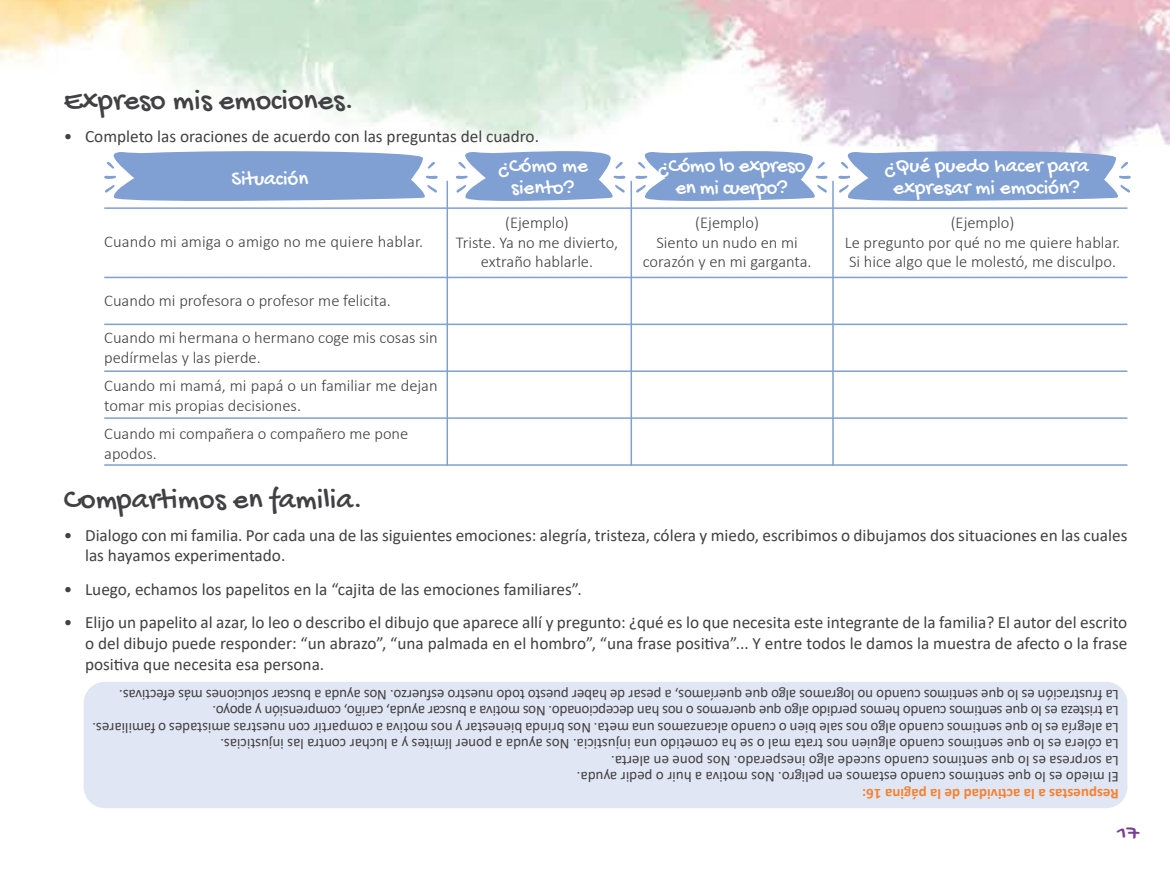
<style>
.page{position:relative;width:1170px;height:872px;background:#fff}
.page>*{position:absolute;margin:0;border:0;box-sizing:border-box;transform-origin:0 0}
.t1{font:30px "Gochi Hand";color:#414042}
.t2{font:21px/22.5px "Gochi Hand";color:#fff;text-align:center}
.t3{font:21px/22.5px "Gochi Hand";letter-spacing:-.02em;color:#fff;text-align:center}
.t4{font:21px "Gochi Hand";color:#764098;scale:1.14 1}
.t5{font:17.25px/20.7px "Calibri";color:#414042}
.t6{font:300 16.5px/19.8px "Calibri";color:#414042}
.t7{font:15px/16.5px "Calibri";color:#414042}
.t8{font:700 15px "Calibri";color:#f58232}
</style>
<div class="page">
<img style="left:0;top:0;width:1169px;height:808px">
<div style="left:84px;top:682px;width:1043px;height:126px;background:#e1e6f4;border-radius:21px"></div>
<hr style="left:104px;top:207px;width:1023px;height:2px;background:#80a0d3">
<hr style="left:104px;top:277px;width:1023px;height:1px;background:#80a0d3">
<hr style="left:104px;top:323px;width:1023px;height:2px;background:#80a0d3">
<hr style="left:104px;top:370px;width:1023px;height:2px;background:#80a0d3">
<hr style="left:104px;top:417px;width:1023px;height:2px;background:#80a0d3">
<hr style="left:104px;top:464px;width:1023px;height:2px;background:#80a0d3">
<hr style="left:832px;top:181px;width:1px;height:285px;background:#80a0d3">
<hr style="left:630px;top:181px;width:2px;height:285px;background:#80a0d3">
<hr style="left:446px;top:181px;width:2px;height:285px;background:#80a0d3">
<svg style="left:104px;top:150px;width:334px;height:54px"></svg>
<svg style="left:838px;top:150px;width:292px;height:54px"></svg>
<svg style="left:455px;top:150px;width:170px;height:54px"></svg>
<svg style="left:635px;top:150px;width:192px;height:54px"></svg>
<h1 class="t1" style="left:64px;top:88px;width:291px">Expreso mis emociones.</h1>
<p class="t5" style="left:64px;top:127px;width:476px">• Completo las oraciones de acuerdo con las preguntas del cuadro.</p>
<h2 class="t2" style="left:231px;top:168px;width:78px">Situación</h2>
<h2 class="t2" style="left:497px;top:156px;width:92px">¿Cómo me siento?</h2>
<h2 class="t3" style="left:657px;top:156px;width:149px">¿Cómo lo expreso en mi cuerpo?</h2>
<h2 class="t2" style="left:884px;top:156px;width:206px">¿Qué puedo hacer para expresar mi emoción?</h2>
<p class="t6" style="left:104px;top:232px;width:320px">Cuando mi amiga o amigo no me quiere hablar.</p>
<p class="t6" style="left:104px;top:291px;width:288px">Cuando mi profesora o profesor me felicita.</p>
<p class="t6" style="left:104px;top:328px;width:335px">Cuando mi hermana o hermano coge mis cosas sin pedírmelas y las pierde.</p>
<p class="t6" style="left:104px;top:376px;width:335px">Cuando mi mamá, mi papá o un familiar me dejan tomar mis propias decisiones.</p>
<p class="t6" style="left:104px;top:424px;width:305px">Cuando mi compañera o compañero me pone apodos.</p>
<p class="t6" style="left:456px;top:212px;width:164px;text-align:center">(Ejemplo)<br>Triste. Ya no me divierto, extraño hablarle.</p>
<p class="t6" style="left:642px;top:212px;width:170px;text-align:center">(Ejemplo)<br>Siento un nudo en mi corazón y en mi garganta.</p>
<p class="t6" style="left:844px;top:212px;width:277px;text-align:center">(Ejemplo)<br>Le pregunto por qué no me quiere hablar.<br>Si hice algo que le molestó, me disculpo.</p>
<h1 class="t1" style="left:64px;top:486px;width:300px">Compartimos en familia.</h1>
<p class="t5" style="left:85px;top:526px;width:1043px;text-indent:-21px">• Dialogo con mi familia. Por cada una de las siguientes emociones: alegría, tristeza, cólera y miedo, escribimos o dibujamos dos situaciones en las cuales las hayamos experimentado.</p>
<p class="t5" style="left:64px;top:580px;width:519px">• Luego, echamos los papelitos en la “cajita de las emociones familiares”.</p>
<p class="t5" style="left:85px;top:613px;width:1043px;text-align:justify;text-indent:-21px">• Elijo un papelito al azar, lo leo o describo el dibujo que aparece allí y pregunto: ¿qué es lo que necesita este integrante de la familia? El autor del escrito o del dibujo puede responder: “un abrazo”, “una palmada en el hombro”, “una frase positiva”... Y entre todos le damos la muestra de afecto o la frase positiva que necesita esa persona.</p>
<p class="t7" style="left:1118px;top:784px;width:1027px;rotate:-180deg">El miedo es lo que sentimos cuando estamos en peligro. Nos motiva a huir o pedir ayuda.<br>La sorpresa es lo que sentimos cuando sucede algo inesperado. Nos pone en alerta.<br>La cólera es lo que sentimos cuando alguien nos trata mal o se ha cometido una injusticia. Nos ayuda a poner límites y a luchar contra las injusticias.<br>La alegría es lo que sentimos cuando algo nos sale bien o cuando alcanzamos una meta. Nos brinda bienestar y nos motiva a compartir con nuestras amistades o familiares.<br>La tristeza es lo que sentimos cuando hemos perdido algo que queremos o nos han decepcionado. Nos motiva a buscar ayuda, cariño, comprensión y apoyo.<br>La frustración es lo que sentimos cuando no logramos algo que queríamos, a pesar de haber puesto todo nuestro esfuerzo. Nos ayuda a buscar soluciones más efectivas.</p>
<p class="t8" style="left:1118px;top:803px;width:258px;rotate:-180deg">Respuestas a la actividad de la página 16:</p>
<h2 class="t4" style="left:1116px;top:824px;width:21px">17</h2>
</div>
